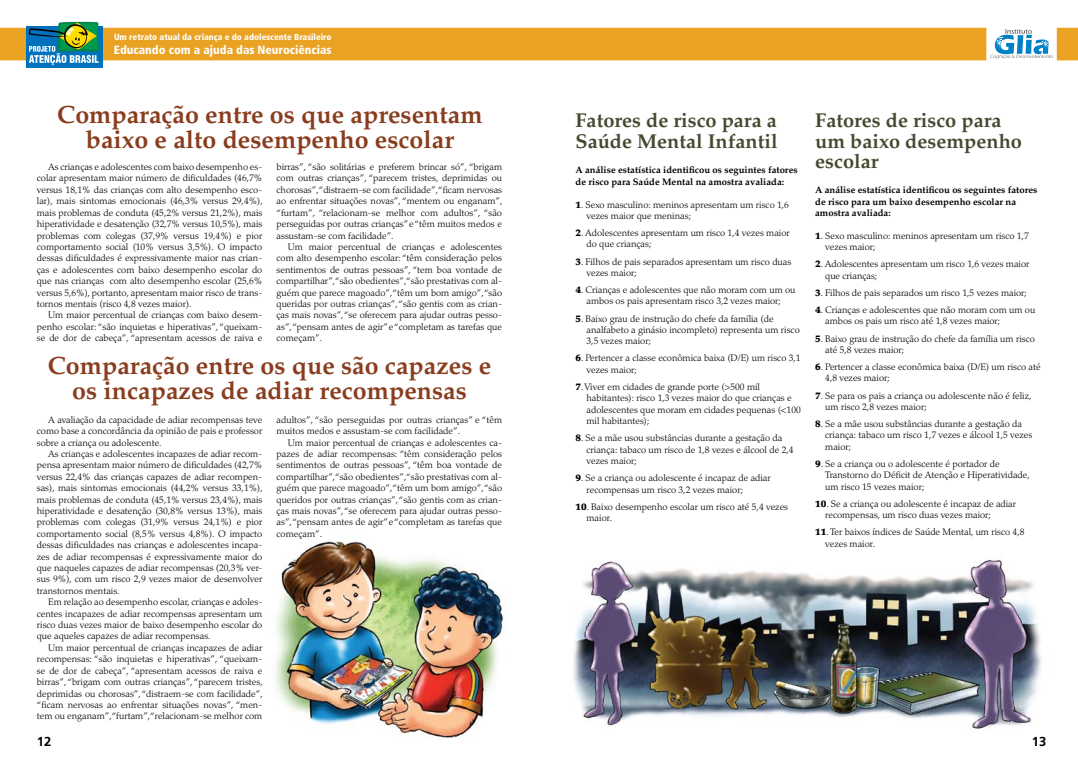
<style>
.page{position:relative;width:1078px;height:766px;background:#fff}
.page>*{position:absolute;margin:0;border:0;box-sizing:border-box;transform-origin:0 0}
.t1{font:700 25px/25px "Palatino";color:#893d1e;text-align:center}
.t2{font:700 20px/20px "Palatino";color:#46492f}
.t3{font:700 13px "Frutiger";color:#000}
.t4{font:900 condensed 11.9px "Frutiger";color:#fff}
.t5{font:300 9.5px/11.4px "Palatino";color:#000}
.t6{font:700 9.5px/11.4px "Palatino";color:#000}
.t7{font:900 condensed 8.8px "Frutiger";color:#fff}
.s1{font-weight:900}
</style>
<div class="page">
<img style="left:276px;top:541px;width:230px;height:197px">
<img style="left:573px;top:560px;width:469px;height:169px">
<div style="left:0;top:28px;width:1077px;height:32px;background:#eaa222"></div>
<div style="left:26px;top:26px;width:76px;height:42px;background:#0071bc"></div>
<svg style="left:29px;top:22px;width:70px;height:43px"></svg>
<svg style="left:990px;top:29px;width:62px;height:30px"></svg>
<p class="t7" style="left:114px;top:32px;width:219px">Um retrato atual da criança e do adolescente Brasileiro</p>
<p class="t4" style="left:114px;top:42px;width:219px">Educando com a ajuda das Neurociências</p>
<h1 class="t1" style="left:57px;top:102px;width:426px">Comparação entre os que apresentam baixo e alto desempenho escolar</h1>
<p class="t5" style="left:276px;top:161px;width:227px;text-align:justify">birras”, “são solitárias e preferem brincar só”, “brigam com outras crianças”, “parecem tristes, deprimidas ou chorosas”, “distraem-se com facilidade”, “ficam nervosas ao enfrentar situações novas”, “mentem ou enganam”, “furtam”, “relacionam-se melhor com adultos”, “são perseguidas por outras crianças” e “têm muitos medos e assustam-se com facilidade”.</p>
<p class="t5" style="left:276px;top:241px;width:227px;text-align:justify;text-indent:11px">Um maior percentual de crianças e adolescentes com alto desempenho escolar: “têm consideração pelos sentimentos de outras pessoas”, “tem boa vontade de compartilhar”, “são obedientes”, “são prestativas com al&shy;guém que parece magoado”, “têm um bom amigo”, “são queridas por outras crianças”, “são gentis com as crian&shy;ças mais novas”, “se oferecem para ajudar outras pesso&shy;as”, “pensam antes de agir” e “completam as tarefas que começam”.</p>
<h1 class="t1" style="left:48px;top:353px;width:445px">Comparação entre os que são capazes e os incapazes de adiar recompensas</h1>
<p class="t5" style="left:276px;top:414px;width:227px">adultos”, “são perseguidas por outras crianças” e “têm muitos medos e assustam-se com facilidade”.</p>
<p class="t5" style="left:276px;top:436px;width:227px;text-align:justify;text-indent:11px">Um maior percentual de crianças e adolescentes ca&shy;pazes de adiar recompensas: “têm consideração pelos sentimentos de outras pessoas”, “têm boa vontade de compartilhar”, “são obedientes”, “são prestativas com al&shy;guém que parece magoado”, “têm um bom amigo”, “são queridos por outras crianças”, “são gentis com as crian&shy;ças mais novas”, “se oferecem para ajudar outras pesso&shy;as”, “pensam antes de agir” e “completam as tarefas que começam”.</p>
<p class="t5" style="left:37px;top:161px;width:227px;text-align:justify;text-indent:11px">As crianças e adolescentes com baixo desempenho es&shy;colar apresentam maior número de dificuldades (46,7% versus 18,1% das crianças com alto desempenho esco&shy;lar), mais sintomas emocionais (46,3% versus 29,4%), mais problemas de conduta (45,2% versus 21,2%), mais hiperatividade e desatenção (32,7% versus 10,5%), mais problemas com colegas (37,9% versus 19,4%) e pior comportamento social (10% versus 3,5%). O impacto dessas dificuldades é expressivamente maior nas crian&shy;ças e adolescentes com baixo desempenho escolar do que nas crianças com alto desempenho escolar (25,6% versus 5,6%), portanto, apresentam maior risco de trans&shy;tornos mentais (risco 4,8 vezes maior).</p>
<p class="t5" style="left:37px;top:309px;width:227px;text-align:justify;text-indent:11px">Um maior percentual de crianças com baixo desem&shy;penho escolar: “são inquietas e hiperativas”, “queixam&shy;se de dor de cabeça”, “apresentam acessos de raiva e</p>
<p class="t5" style="left:37px;top:414px;width:227px;text-align:justify;text-indent:11px">A avaliação da capacidade de adiar recompensas teve como base a concordância da opinião de pais e professor sobre a criança ou adolescente.</p>
<p class="t5" style="left:37px;top:448px;width:227px;text-align:justify;text-indent:11px">As crianças e adolescentes incapazes de adiar recom&shy;pensa apresentam maior número de dificuldades (42,7% versus 22,4% das crianças capazes de adiar recompen&shy;sas), mais sintomas emocionais (44,2% versus 33,1%), mais problemas de conduta (45,1% versus 23,4%), mais hiperatividade e desatenção (30,8% versus 13%), mais problemas com colegas (31,9% versus 24,1%) e pior comportamento social (8,5% versus 4,8%). O impacto dessas dificuldades nas crianças e adolescentes incapa&shy;zes de adiar recompensas é expressivamente maior do que naqueles capazes de adiar recompensas (20,3% ver&shy;sus 9%), com um risco 2,9 vezes maior de desenvolver transtornos mentais.</p>
<p class="t5" style="left:37px;top:596px;width:227px;text-align:justify;text-indent:11px">Em relação ao desempenho escolar, crianças e adoles&shy;centes incapazes de adiar recompensas apresentam um risco duas vezes maior de baixo desempenho escolar do que aqueles capazes de adiar recompensas.</p>
<p class="t5" style="left:37px;top:642px;width:227px;text-align:justify;text-indent:11px">Um maior percentual de crianças incapazes de adiar recompensas: “são inquietas e hiperativas”, “queixam&shy;se de dor de cabeça”, “apresentam acessos de raiva e birras”, “brigam com outras crianças”, “parecem tristes, deprimidas ou chorosas”, “distraem-se com facilidade”, “ficam nervosas ao enfrentar situações novas”, “men&shy;tem ou enganam”, “furtam”, “relacionam-se melhor com</p>
<h2 class="t2" style="left:575px;top:111px;width:204px">Fatores de risco para a<br>Saúde Mental Infantil</h2>
<p class="t6" style="left:575px;top:164px;width:223px">A análise estatística identificou os seguintes fatores de risco para Saúde Mental na amostra avaliada:</p>
<p class="t5" style="left:586px;top:199px;width:204px;text-indent:-11px"><span class="s1">1</span>. Sexo masculino: meninos apresentam um risco 1,6 vezes maior que meninas;</p>
<p class="t5" style="left:586px;top:227px;width:205px;text-indent:-11px"><span class="s1">2</span>. Adolescentes apresentam um risco 1,4 vezes maior do que crianças;</p>
<p class="t5" style="left:586px;top:256px;width:206px;text-indent:-11px"><span class="s1">3</span>. Filhos de pais separados apresentam um risco duas vezes maior;</p>
<p class="t5" style="left:575px;top:284px;width:221px;text-align:center"><span class="s1">4</span>. Crianças e adolescentes que não moram com um ou ambos os pais apresentam risco 3,2 vezes maior;</p>
<p class="t5" style="left:586px;top:313px;width:215px;text-indent:-11px"><span class="s1">5</span>. Baixo grau de instrução do chefe da família (de analfabeto a ginásio incompleto) representa um risco<br>3,5 vezes maior;</p>
<p class="t5" style="left:586px;top:352px;width:216px;text-indent:-11px"><span class="s1">6</span>. Pertencer a classe econômica baixa (D/E) um risco 3,1 vezes maior;</p>
<p class="t5" style="left:586px;top:381px;width:216px;text-indent:-11px"><span class="s1">7</span>. Viver em cidades de grande porte (&gt;500 mil habitantes): risco 1,3 vezes maior do que crianças e adolescentes que moram em cidades pequenas (&lt;100 mil habitantes);</p>
<p class="t5" style="left:586px;top:432px;width:208px;text-indent:-11px"><span class="s1">8</span>. Se a mãe usou substâncias durante a gestação da criança: tabaco um risco de 1,8 vezes e álcool de 2,4 vezes maior;</p>
<p class="t5" style="left:586px;top:472px;width:186px;text-indent:-11px"><span class="s1">9</span>. Se a criança ou adolescente é incapaz de adiar recompensas um risco 3,2 vezes maior;</p>
<p class="t5" style="left:586px;top:500px;width:203px;text-indent:-11px"><span class="s1">10</span>. Baixo desempenho escolar um risco até 5,4 vezes maior.</p>
<h2 class="t2" style="left:815px;top:111px;width:208px">Fatores de risco para um baixo desempenho escolar</h2>
<p class="t6" style="left:815px;top:184px;width:223px">A análise estatística identificou os seguintes fatores de risco para um baixo desempenho escolar na amostra avaliada:</p>
<p class="t5" style="left:825px;top:230px;width:205px;text-indent:-10px"><span class="s1">1</span>. Sexo masculino: meninos apresentam um risco 1,7 vezes maior;</p>
<p class="t5" style="left:825px;top:258px;width:206px;text-indent:-10px"><span class="s1">2</span>. Adolescentes apresentam um risco 1,6 vezes maior que crianças;</p>
<p class="t5" style="left:815px;top:287px;width:213px"><span class="s1">3</span>. Filhos de pais separados um risco 1,5 vezes maior;</p>
<p class="t5" style="left:825px;top:304px;width:211px;text-indent:-10px"><span class="s1">4</span>. Crianças e adolescentes que não moram com um ou ambos os pais um risco até 1,8 vezes maior;</p>
<p class="t5" style="left:825px;top:333px;width:211px;text-indent:-10px"><span class="s1">5</span>. Baixo grau de instrução do chefe da família um risco até 5,8 vezes maior;</p>
<p class="t5" style="left:825px;top:361px;width:217px;text-indent:-10px"><span class="s1">6</span>. Pertencer a classe econômica baixa (D/E) um risco até<br>4,8 vezes maior;</p>
<p class="t5" style="left:825px;top:389px;width:208px;text-indent:-10px"><span class="s1">7</span>. Se para os pais a criança ou adolescente não é feliz, um risco 2,8 vezes maior;</p>
<p class="t5" style="left:825px;top:418px;width:208px;text-indent:-10px"><span class="s1">8</span>. Se a mãe usou substâncias durante a gestação da criança: tabaco um risco 1,7 vezes e álcool 1,5 vezes maior;</p>
<p class="t5" style="left:825px;top:458px;width:206px;text-indent:-10px"><span class="s1">9</span>. Se a criança ou o adolescente é portador de<br>Transtorno do Déficit de Atenção e Hiperatividade, um risco 15 vezes maior;</p>
<p class="t5" style="left:825px;top:498px;width:192px;text-indent:-10px"><span class="s1">10</span>. Se a criança ou adolescente é incapaz de adiar recompensas, um risco duas vezes maior;</p>
<p class="t5" style="left:825px;top:526px;width:201px;text-indent:-10px"><span class="s1">11</span>. Ter baixos índices de Saúde Mental, um risco 4,8 vezes maior.</p>
<h3 class="t3" style="left:37px;top:734px;width:16px">12</h3>
<h3 class="t3" style="left:1031px;top:734px;width:16px">13</h3>
</div>
